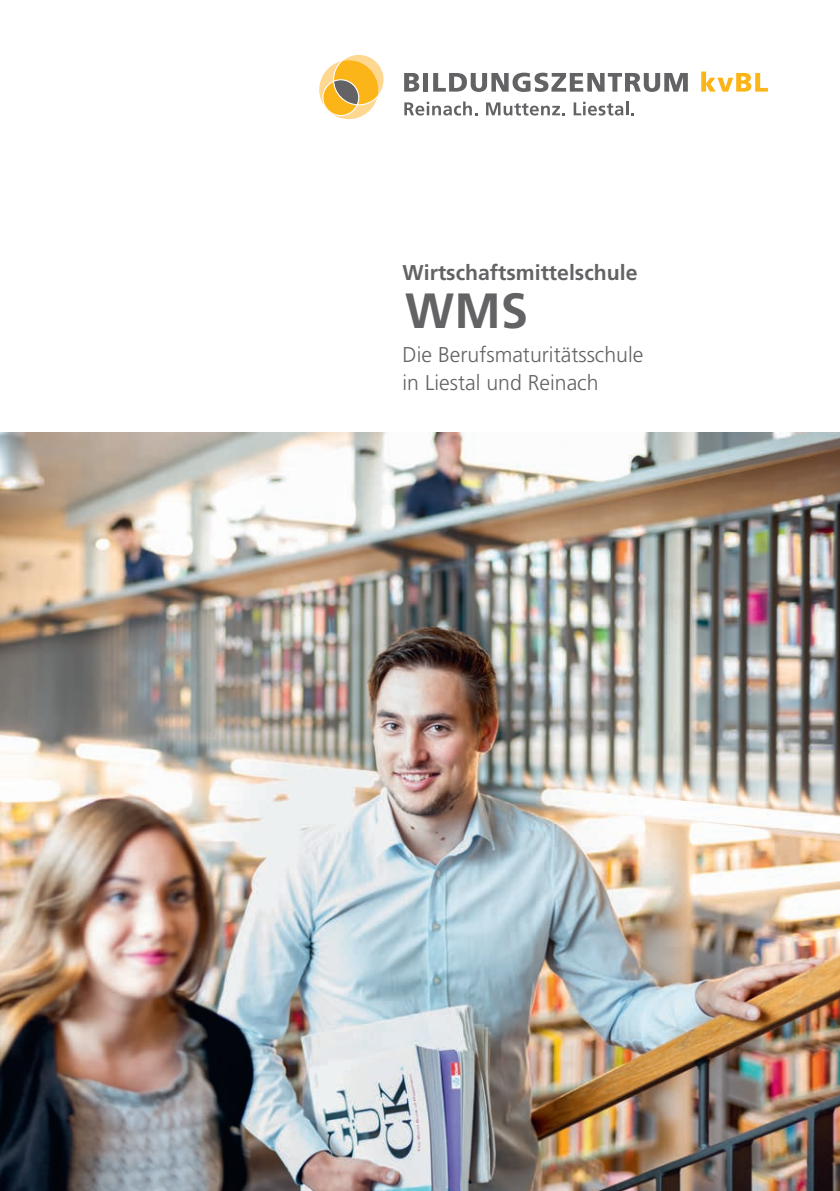
<style>
.page{position:relative;width:840px;height:1191px;background:#fff}
.page>*{position:absolute;margin:0;border:0;box-sizing:border-box;transform-origin:0 0}
.t1{font:700 49.4px "Frutiger";color:#636366}
.t2{font:300 21.4px/28px "Frutiger";color:#636366}
.t3{font:700 21.4px "Frutiger";color:#636366}
</style>
<div class="page">
<img style="left:0;top:432px;width:839px;height:759px">
<svg style="left:404px;top:73px;width:15px;height:19px"></svg>
<div style="left:423px;top:73px;width:5px;height:19px;background:#636366"></div>
<svg style="left:433px;top:73px;width:254px;height:19px"></svg>
<svg style="left:701px;top:72px;width:66px;height:20px"></svg>
<svg style="left:319px;top:55px;width:65px;height:64px"></svg>
<svg style="left:404px;top:101px;width:73px;height:15px"></svg>
<svg style="left:486px;top:102px;width:78px;height:14px"></svg>
<svg style="left:573px;top:102px;width:50px;height:14px"></svg>
<hr style="left:625px;top:101px;width:3px;height:14px;background:#636366">
<p class="t3" style="left:402px;top:260px;width:236px">Wirtschaftsmittelschule</p>
<h1 class="t1" style="left:405px;top:282px;width:124px">WMS</h1>
<p class="t2" style="left:402px;top:341px;width:242px">Die Berufsmaturitätsschule in Liestal und Reinach</p>
</div>
